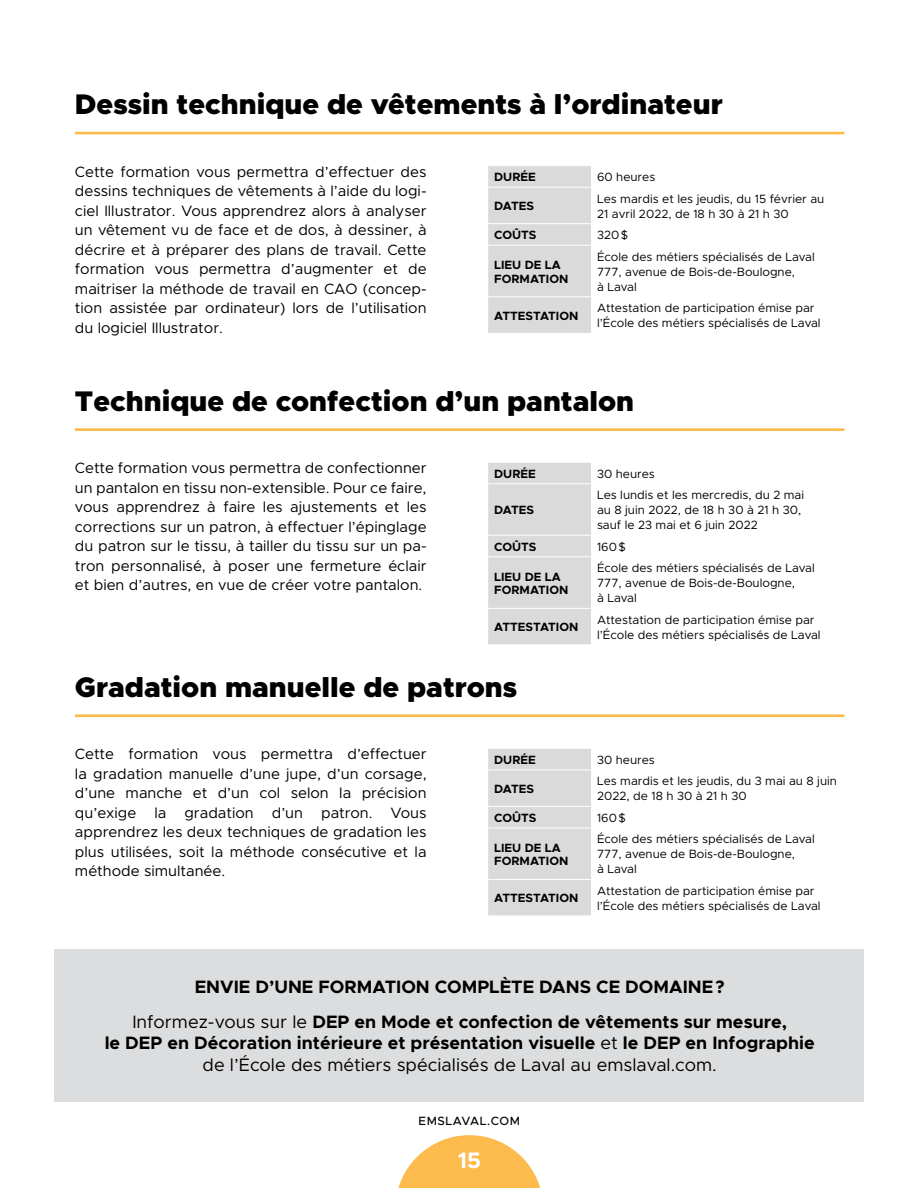
<style>
.page{position:relative;width:918px;height:1188px;background:#fff}
.page>*{position:absolute;margin:0;border:0;box-sizing:border-box;transform-origin:0 0}
.t1{font:900 28.5px "Metropolis";color:#000}
.t2{font:700 22.5px "Metropolis";color:#fff}
.t3{font:700 18px/35.1px "Metropolis";color:#000;text-align:center}
.t4{font:15px/19.5px "Metropolis";color:#000;text-align:justify}
.t5{font:12px/15px "Metropolis";color:#000}
.t6{font:700 12px/13.5px "Metropolis";color:#000}
.t7{font:500 12px "Metropolis";letter-spacing:.05em;color:#000}
.s1{font-weight:400}
</style>
<div class="page">
<svg style="left:398px;top:1135px;width:143px;height:53px"></svg>
<hr style="left:75px;top:428px;width:769px;height:3px;background:#fdba4d">
<div style="left:488px;top:463px;width:103px;height:182px;background:#dadada"></div>
<hr style="left:488px;top:483px;width:103px;height:1px;background:#fff">
<hr style="left:488px;top:535px;width:103px;height:1px;background:#fff">
<hr style="left:488px;top:556px;width:103px;height:1px;background:#fff">
<hr style="left:488px;top:608px;width:103px;height:1px;background:#fff">
<hr style="left:75px;top:714px;width:769px;height:3px;background:#fdba4d">
<div style="left:488px;top:749px;width:103px;height:167px;background:#dadada"></div>
<hr style="left:488px;top:769px;width:103px;height:1px;background:#fff">
<hr style="left:488px;top:806px;width:103px;height:1px;background:#fff">
<hr style="left:488px;top:828px;width:103px;height:1px;background:#fff">
<hr style="left:488px;top:879px;width:103px;height:1px;background:#fff">
<div style="left:54px;top:949px;width:810px;height:153px;background:#dcddde"></div>
<hr style="left:75px;top:132px;width:769px;height:2px;background:#fdba4d">
<div style="left:488px;top:166px;width:103px;height:167px;background:#dadada"></div>
<hr style="left:488px;top:187px;width:103px;height:1px;background:#fff">
<hr style="left:488px;top:223px;width:103px;height:1px;background:#fff">
<hr style="left:488px;top:245px;width:103px;height:1px;background:#fff">
<hr style="left:488px;top:296px;width:103px;height:1px;background:#fff">
<h1 class="t1" style="left:75px;top:86px;width:649px">Dessin technique de vêtements à l’ordinateur</h1>
<p class="t4" style="left:75px;top:162px;width:353px">Cette formation vous permettra d’effectuer des dessins techniques de vêtements à l’aide du logi&shy;ciel Illustrator. Vous apprendrez alors à analyser un vêtement vu de face et de dos, à dessiner, à décrire et à préparer des plans de travail. Cette formation vous permettra d’augmenter et de maitriser la méthode de travail en CAO (concep&shy;tion assistée par ordinateur) lors de l’utilisation du logiciel Illustrator.</p>
<p class="t6" style="left:494px;top:170px;width:43px">DURÉE</p>
<p class="t5" style="left:597px;top:170px;width:60px">60 heures</p>
<p class="t6" style="left:494px;top:199px;width:41px">DATES</p>
<p class="t5" style="left:597px;top:191px;width:229px">Les mardis et les jeudis, du 15 février au<br>21 avril 2022, de 18 h 30 à 21 h 30</p>
<p class="t6" style="left:494px;top:228px;width:44px">COÛTS</p>
<p class="t5" style="left:597px;top:228px;width:33px">320$</p>
<p class="t6" style="left:494px;top:258px;width:76px">LIEU DE LA<br>FORMATION</p>
<p class="t5" style="left:597px;top:249px;width:219px">École des métiers spécialisés de Laval<br>777, avenue de Bois-de-Boulogne,<br>à Laval</p>
<p class="t6" style="left:494px;top:309px;width:86px">ATTESTATION</p>
<p class="t5" style="left:597px;top:301px;width:225px">Attestation de participation émise par l’École des métiers spécialisés de Laval</p>
<h1 class="t1" style="left:75px;top:382px;width:561px">Technique de confection d’un pantalon</h1>
<p class="t4" style="left:75px;top:458px;width:353px">Cette formation vous permettra de confectionner un pantalon en tissu non-extensible. Pour ce faire, vous apprendrez à faire les ajustements et les corrections sur un patron, à effectuer l’épinglage du patron sur le tissu, à tailler du tissu sur un pa&shy;tron personnalisé, à poser une fermeture éclair et bien d’autres, en vue de créer votre pantalon.</p>
<p class="t6" style="left:494px;top:467px;width:43px">DURÉE</p>
<p class="t5" style="left:597px;top:466px;width:59px">30 heures</p>
<p class="t5" style="left:597px;top:488px;width:209px">Les lundis et les mercredis, du 2 mai au 8 juin 2022, de 18 h 30 à 21 h 30, sauf le 23 mai et 6 juin 2022</p>
<p class="t6" style="left:494px;top:503px;width:41px">DATES</p>
<p class="t6" style="left:494px;top:540px;width:44px">COÛTS</p>
<p class="t5" style="left:597px;top:539px;width:30px">160$</p>
<p class="t6" style="left:494px;top:570px;width:76px">LIEU DE LA<br>FORMATION</p>
<p class="t5" style="left:597px;top:561px;width:219px">École des métiers spécialisés de Laval<br>777, avenue de Bois-de-Boulogne,<br>à Laval</p>
<p class="t6" style="left:494px;top:621px;width:86px">ATTESTATION</p>
<p class="t5" style="left:597px;top:612px;width:225px">Attestation de participation émise par l’École des métiers spécialisés de Laval</p>
<h1 class="t1" style="left:75px;top:669px;width:444px">Gradation manuelle de patrons</h1>
<p class="t4" style="left:75px;top:744px;width:353px">Cette formation vous permettra d’effectuer la gradation manuelle d’une jupe, d’un corsage, d’une manche et d’un col selon la précision qu’exige la gradation d’un patron. Vous apprendrez les deux techniques de gradation les plus utilisées, soit la méthode consécutive et la méthode simultanée.</p>
<p class="t6" style="left:494px;top:753px;width:43px">DURÉE</p>
<p class="t5" style="left:597px;top:752px;width:59px">30 heures</p>
<p class="t6" style="left:494px;top:782px;width:41px">DATES</p>
<p class="t5" style="left:597px;top:774px;width:241px">Les mardis et les jeudis, du 3 mai au 8 juin<br>2022, de 18 h 30 à 21 h 30</p>
<p class="t6" style="left:494px;top:811px;width:44px">COÛTS</p>
<p class="t5" style="left:597px;top:810px;width:30px">160$</p>
<p class="t6" style="left:494px;top:841px;width:76px">LIEU DE LA<br>FORMATION</p>
<p class="t5" style="left:597px;top:832px;width:219px">École des métiers spécialisés de Laval<br>777, avenue de Bois-de-Boulogne,<br>à Laval</p>
<p class="t6" style="left:494px;top:892px;width:86px">ATTESTATION</p>
<p class="t5" style="left:597px;top:883px;width:225px">Attestation de participation émise par l’École des métiers spécialisés de Laval</p>
<p class="t3" style="left:132px;top:969px;width:656px">ENVIE D’UNE FORMATION COMPLÈTE DANS CE DOMAINE?<br><span class="s1">Informez-vous sur le</span> DEP en Mode et confection de vêtements sur mesure,</p>
<p class="t3" style="left:105px;top:1032px;width:712px;line-height:21.6px">le DEP en Décoration intérieure et présentation visuelle <span class="s1">et</span> le DEP en Infographie <span class="s1">de l’École des métiers spécialisés de Laval au emslaval.com.</span></p>
<p class="t7" style="left:419px;top:1114px;width:103px">EMSLAVAL.COM</p>
<h2 class="t2" style="left:458px;top:1146px;width:25px">15</h2>
</div>
